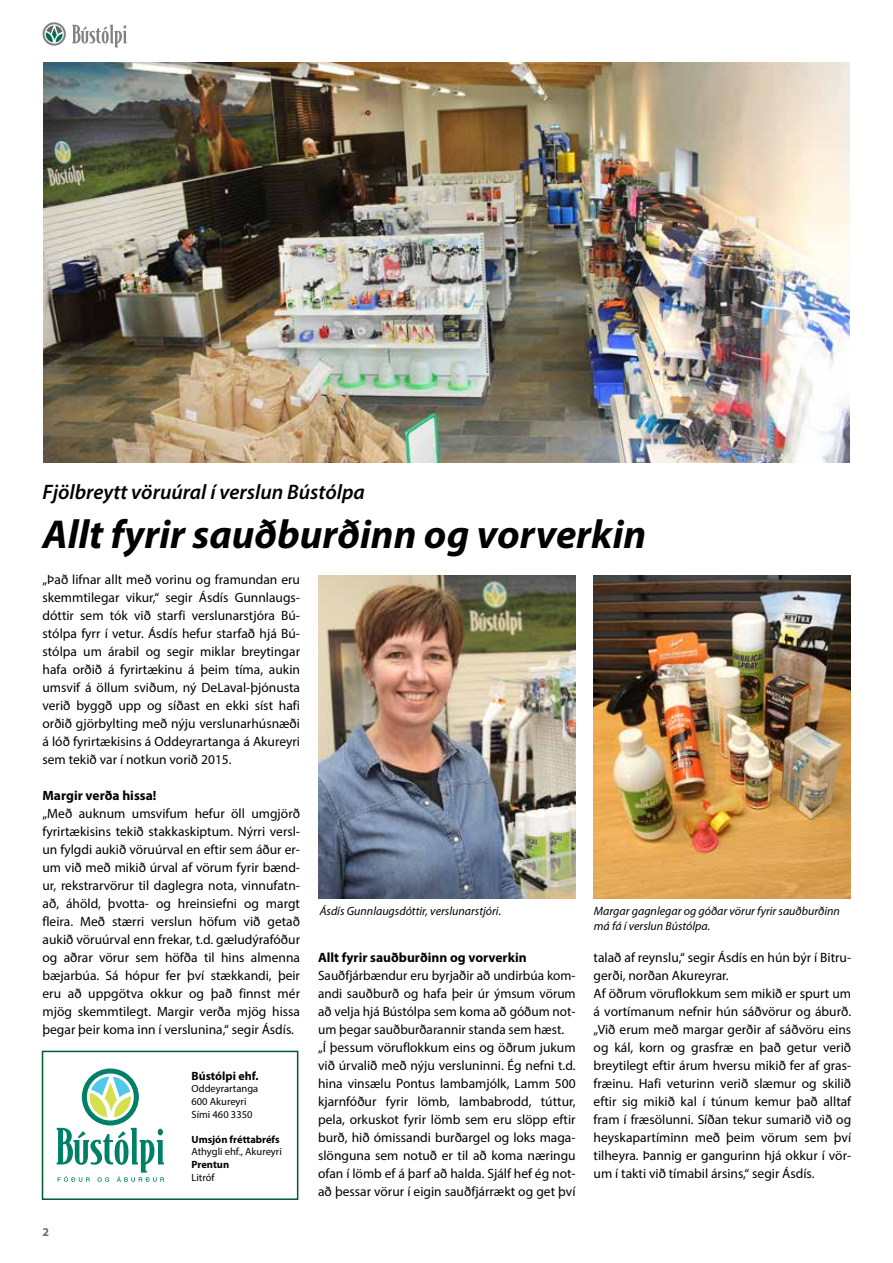
<style>
.page{position:relative;width:893px;height:1263px;background:#fff}
.page>*{position:absolute;margin:0;border:0;box-sizing:border-box;transform-origin:0 0}
.t1{font:italic 700 40.5px "Myriad Pro";color:#000}
.t2{font:italic 600 21px "Myriad Pro";color:#000}
.t3{font:13.5px/18px "Myriad Pro";color:#000;text-align:justify}
.t4{font:700 13.5px "Myriad Pro";color:#000}
.t5{font:italic 12px/15px "Myriad Pro";color:#000}
.t6{font:700 12px "Myriad Pro";color:#000}
.t7{font:700 12px "Myriad Pro";color:#6d6e71}
.t8{font:10.5px/12.6px "Myriad Pro";color:#000}
.t9{font:700 10.5px "Myriad Pro";color:#000}
</style>
<div class="page">
<svg style="left:72px;top:25px;width:55px;height:22px"></svg>
<svg style="left:43px;top:22px;width:23px;height:24px"></svg>
<svg style="left:45px;top:24px;width:19px;height:20px"></svg>
<svg style="left:46px;top:26px;width:16px;height:16px"></svg>
<div style="left:42px;top:1051px;width:256px;height:149px;border:2px solid #005c2e"></div>
<svg style="left:82px;top:1068px;width:57px;height:57px"></svg>
<svg style="left:87px;top:1073px;width:47px;height:47px"></svg>
<svg style="left:90px;top:1076px;width:41px;height:41px"></svg>
<svg style="left:57px;top:1128px;width:107px;height:54px"></svg>
<img style="left:43px;top:63px;width:807px;height:399px">
<img style="left:318px;top:575px;width:258px;height:323px">
<img style="left:594px;top:575px;width:256px;height:323px">
<h2 class="t2" style="left:43px;top:479px;width:324px">Fjölbreytt vöruúral í verslun Bústólpa</h2>
<h1 class="t1" style="left:43px;top:508px;width:605px">Allt fyrir sauðburðinn og vorverkin</h1>
<p class="t3" style="left:43px;top:570px;width:259px">„Það lifnar allt með vorinu og framundan eru skemmtilegar vikur,“ segir Ásdís Gunnlaugs&shy;dóttir sem tók við starfi verslunarstjóra Bú&shy;stólpa fyrr í vetur. Ásdís hefur starfað hjá Bú&shy;stólpa um árabil og segir miklar breytingar hafa orðið á fyrirtækinu á þeim tíma, aukin umsvif á öllum sviðum, ný DeLaval-þjónusta verið byggð upp og síðast en ekki síst hafi orðið gjörbylting með nýju verslunarhúsnæði á lóð fyrirtækisins á Oddeyrartanga á Akureyri sem tekið var í notkun vorið 2015.</p>
<p class="t4" style="left:43px;top:787px;width:115px">Margir verða hissa!</p>
<p class="t3" style="left:43px;top:804px;width:259px">„Með auknum umsvifum hefur öll umgjörð fyrirtækisins tekið stakkaskiptum. Nýrri versl&shy;un fylgdi aukið vöruúrval en eftir sem áður er&shy;um við með mikið úrval af vörum fyrir bænd&shy;ur, rekstrarvörur til daglegra nota, vinnufatn&shy;að, áhöld, þvotta- og hreinsiefni og margt fleira. Með stærri verslun höfum við getað aukið vöruúrval enn frekar, t.d. gæludýrafóður og aðrar vörur sem höfða til hins almenna bæjarbúa. Sá hópur fer því stækkandi, þeir eru að uppgötva okkur og það finnst mér mjög skemmtilegt. Margir verða mjög hissa þegar þeir koma inn í verslunina,“ segir Ásdís.</p>
<p class="t7" style="left:43px;top:1224px;width:8px">2</p>
<p class="t6" style="left:191px;top:1068px;width:69px">Bústólpi ehf.</p>
<p class="t8" style="left:191px;top:1082px;width:68px">Oddeyrartanga<br>600 Akureyri<br>Sími 460 3350</p>
<p class="t9" style="left:191px;top:1132px;width:90px">Umsjón fréttabréfs</p>
<p class="t8" style="left:191px;top:1145px;width:92px">Athygli ehf., Akureyri</p>
<p class="t9" style="left:191px;top:1158px;width:39px">Prentun</p>
<p class="t8" style="left:191px;top:1171px;width:25px">Litróf</p>
<p class="t5" style="left:320px;top:903px;width:183px">Ásdís Gunnlaugsdóttir, verslunarstjóri.</p>
<p class="t5" style="left:594px;top:903px;width:248px">Margar gagnlegar og góðar vörur fyrir sauðburðinn má fá í verslun Bústólpa.</p>
<p class="t4" style="left:318px;top:949px;width:210px">Allt fyrir sauðburðinn og vorverkin</p>
<p class="t3" style="left:318px;top:966px;width:259px;text-align:left">Sauðfjárbændur eru byrjaðir að undirbúa kom&shy;andi sauðburð og hafa þeir úr ýmsum vörum að velja hjá Bústólpa sem koma að góðum not&shy;um þegar sauðburðarannir standa sem hæst.<br>„Í þessum vöruflokkum eins og öðrum jukum við úrvalið með nýju versluninni. Ég nefni t.d. hina vinsælu Pontus lambamjólk, Lamm 500 kjarnfóður fyrir lömb, lambabrodd, túttur, pela, orkuskot fyrir lömb sem eru slöpp eftir burð, hið ómissandi burðargel og loks maga&shy;slönguna sem notuð er til að koma næringu ofan í lömb ef á þarf að halda. Sjálf hef ég not&shy;að þessar vörur í eigin sauðfjárrækt og get því</p>
<p class="t3" style="left:594px;top:948px;width:259px;text-align:left">talað af reynslu,“ segir Ásdís en hún býr í Bitru&shy;gerði, norðan Akureyrar.<br>Af öðrum vöruflokkum sem mikið er spurt um á vortímanum nefnir hún sáðvörur og áburð. „Við erum með margar gerðir af sáðvöru eins og kál, korn og grasfræ en það getur verið breytilegt eftir árum hversu mikið fer af gras&shy;fræinu. Hafi veturinn verið slæmur og skilið eftir sig mikið kal í túnum kemur það alltaf fram í fræsölunni. Síðan tekur sumarið við og heyskapartíminn með þeim vörum sem því tilheyra. Þannig er gangurinn hjá okkur í vör&shy;um í takti við tímabil ársins,“ segir Ásdís.</p>
</div>
